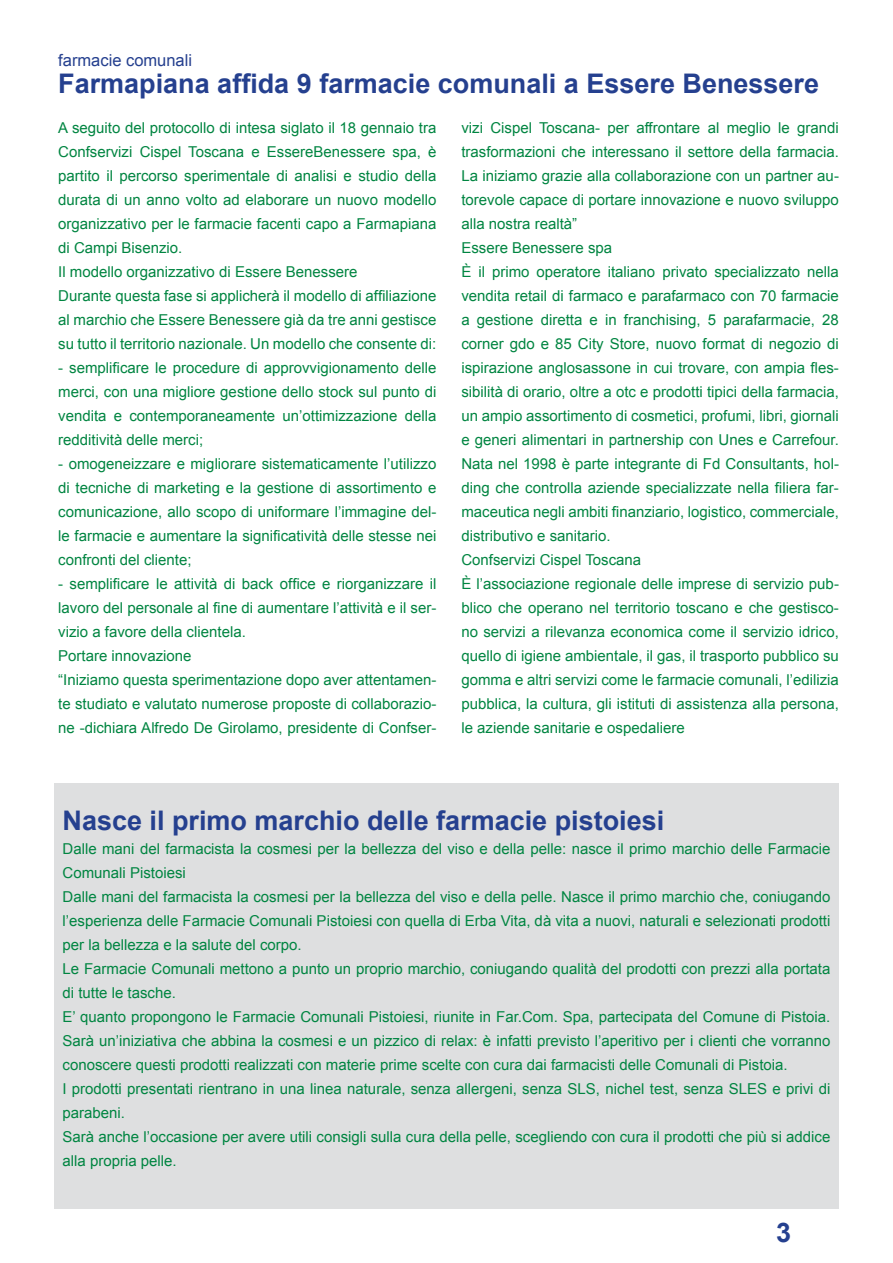
<style>
.page{position:relative;width:893px;height:1263px;background:#fff}
.page>*{position:absolute;margin:0;border:0;box-sizing:border-box;transform-origin:0 0}
.t1{font:700 27px "Arial";color:#25408f}
.t2{font:16.5px "Arial";color:#25408f}
.t3{font:15px/24px "Arial";color:#008541}
</style>
<div class="page">
<div style="left:54px;top:784px;width:785px;height:425px;background:#dedfe0"></div>
<p class="t2" style="left:58px;top:49px;width:135px">farmacie comunali</p>
<h1 class="t1" style="left:58px;top:66px;width:762px">Farmapiana affida 9 farmacie comunali a Essere Benessere</h1>
<p class="t3" style="left:461px;top:116px;width:379px">vizi Cispel Toscana- per affrontare al meglio le grandi trasformazioni che interessano il settore della farmacia.<br>La iniziamo grazie alla collaborazione con un partner au&shy;torevole capace di portare innovazione e nuovo sviluppo alla nostra realtà”<br>Essere Benessere spa<br>È il primo operatore italiano privato specializzato nella vendita retail di farmaco e parafarmaco con 70 farmacie a gestione diretta e in franchising, 5 parafarmacie, 28 corner gdo e 85 City Store, nuovo format di negozio di ispirazione anglosassone in cui trovare, con ampia fles&shy;sibilità di orario, oltre a otc e prodotti tipici della farmacia, un ampio assortimento di cosmetici, profumi, libri, giornali e generi alimentari in partnership con Unes e Carrefour.<br>Nata nel 1998 è parte integrante di Fd Consultants, hol&shy;ding che controlla aziende specializzate nella filiera far&shy;maceutica negli ambiti finanziario, logistico, commerciale, distributivo e sanitario.<br>Confservizi Cispel Toscana<br>È l’associazione regionale delle imprese di servizio pub&shy;blico che operano nel territorio toscano e che gestisco&shy;no servizi a rilevanza economica come il servizio idrico, quello di igiene ambientale, il gas, il trasporto pubblico su gomma e altri servizi come le farmacie comunali, l’edilizia pubblica, la cultura, gli istituti di assistenza alla persona, le aziende sanitarie e ospedaliere</p>
<p class="t3" style="left:58px;top:116px;width:380px">A seguito del protocollo di intesa siglato il 18 gennaio tra Confservizi Cispel Toscana e EssereBenessere spa, è partito il percorso sperimentale di analisi e studio della durata di un anno volto ad elaborare un nuovo modello organizzativo per le farmacie facenti capo a Farmapiana di Campi Bisenzio.<br>Il modello organizzativo di Essere Benessere<br>Durante questa fase si applicherà il modello di affiliazione al marchio che Essere Benessere già da tre anni gestisce su tutto il territorio nazionale. Un modello che consente di:</p>
<p class="t3" style="left:58px;top:356px;width:380px;text-align:justify">- semplificare le procedure di approvvigionamento delle merci, con una migliore gestione dello stock sul punto di vendita e contemporaneamente un’ottimizzazione della redditività delle merci;</p>
<p class="t3" style="left:58px;top:452px;width:380px;text-align:justify">- omogeneizzare e migliorare sistematicamente l’utilizzo di tecniche di marketing e la gestione di assortimento e comunicazione, allo scopo di uniformare l’immagine del&shy;le farmacie e aumentare la significatività delle stesse nei confronti del cliente;</p>
<p class="t3" style="left:58px;top:572px;width:380px">- semplificare le attività di back office e riorganizzare il lavoro del personale al fine di aumentare l’attività e il ser&shy;vizio a favore della clientela.<br>Portare innovazione<br>“Iniziamo questa sperimentazione dopo aver attentamen&shy;te studiato e valutato numerose proposte di collaborazio&shy;ne -dichiara Alfredo De Girolamo, presidente di Confser-</p>
<h1 class="t1" style="left:63px;top:803px;width:603px">Nasce il primo marchio delle farmacie pistoiesi</h1>
<p class="t3" style="left:63px;top:837px;width:769px">Dalle mani del farmacista la cosmesi per la bellezza del viso e della pelle: nasce il primo marchio delle Farmacie Comunali Pistoiesi<br>Dalle mani del farmacista la cosmesi per la bellezza del viso e della pelle. Nasce il primo marchio che, coniugando l’esperienza delle Farmacie Comunali Pistoiesi con quella di Erba Vita, dà vita a nuovi, naturali e selezionati prodotti per la bellezza e la salute del corpo.<br>Le Farmacie Comunali mettono a punto un proprio marchio, coniugando qualità del prodotti con prezzi alla portata di tutte le tasche.<br>E’ quanto propongono le Farmacie Comunali Pistoiesi, riunite in Far.Com. Spa, partecipata del Comune di Pistoia.<br>Sarà un’iniziativa che abbina la cosmesi e un pizzico di relax: è infatti previsto l’aperitivo per i clienti che vorranno conoscere questi prodotti realizzati con materie prime scelte con cura dai farmacisti delle Comunali di Pistoia.<br>I prodotti presentati rientrano in una linea naturale, senza allergeni, senza SLS, nichel test, senza SLES e privi di parabeni.<br>Sarà anche l’occasione per avere utili consigli sulla cura della pelle, scegliendo con cura il prodotti che più si addice alla propria pelle.</p>
<h1 class="t1" style="left:776px;top:1215px;width:17px">3</h1>
</div>
